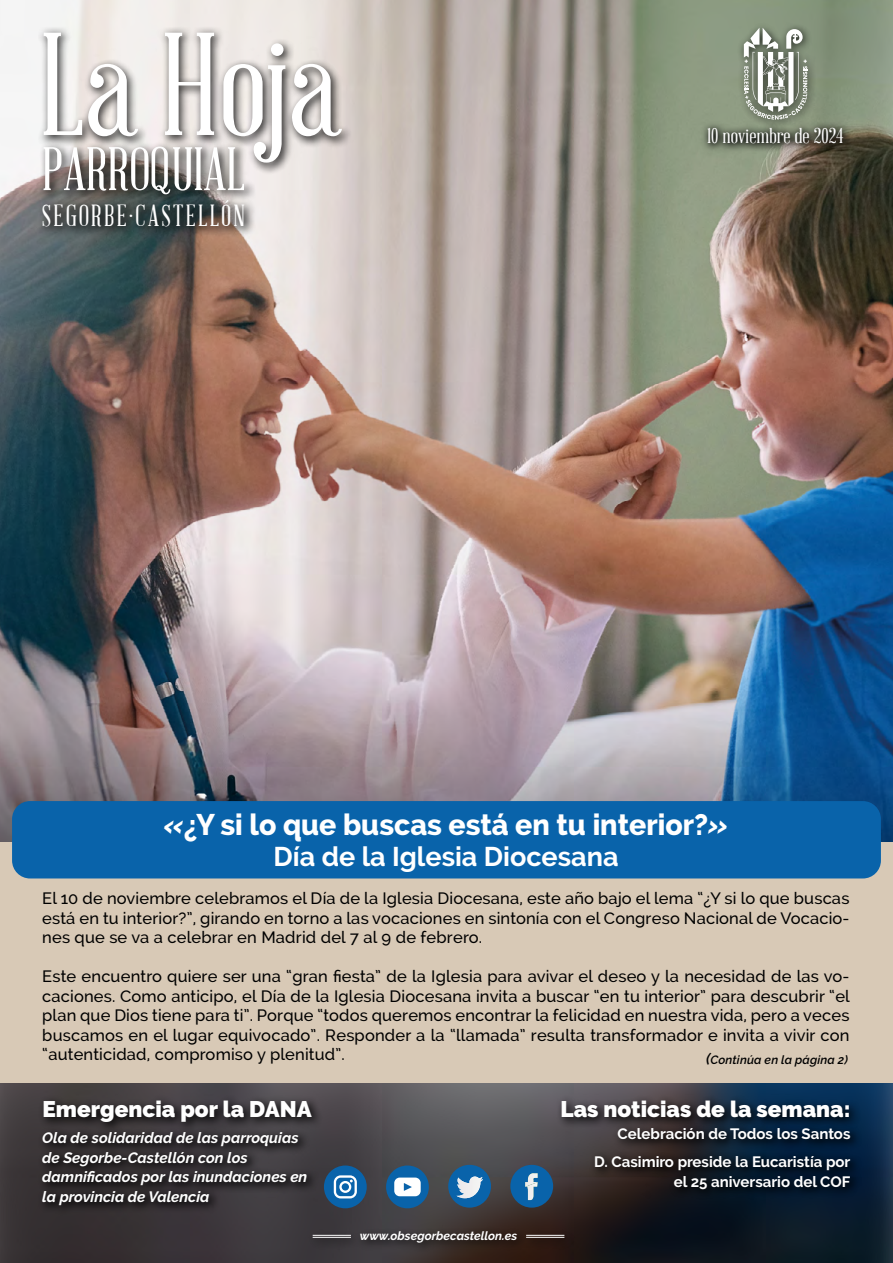
<style>
.page{position:relative;width:893px;height:1263px;background:#fff}
.page>*{position:absolute;margin:0;border:0;box-sizing:border-box;transform-origin:0 0}
.t1{font:143.1px "Abraham Lincoln";color:#fff}
.t2{font:60px "Abraham Lincoln";color:#fff}
.t3{font:800 30px "Raleway";color:#fff;scale:.95 1}
.t4{font:29.85px "Abraham Lincoln";letter-spacing:.08em;color:#fff}
.t5{font:700 27px "Raleway";color:#fff}
.t6{font:900 22.5px "Raleway";color:#fff}
.t7{font:21px "Abraham Lincoln";color:#fff;scale:1.05 1}
.t8{font:500 16.5px/19.5px "Raleway";letter-spacing:.01em;color:#000;text-align:justify}
.t9{font:italic 700 15px/19.5px "Raleway";color:#fff}
.t10{font:700 15px/19.5px "Raleway";color:#fff;text-align:right}
.t11{font:italic 700 12px "Raleway";color:#fff}
.t12{font:italic 600 12px "Raleway";letter-spacing:.015em;color:#000}
.s1{font-style:italic}
.s2{font-size:15px}
</style>
<div class="page">
<img style="left:0;top:1082px;width:893px;height:181px">
<img style="left:0;top:0;width:893px;height:842px">
<div style="left:0;top:842px;width:893px;height:240px;background:#d8c9b6"></div>
<div style="left:38px;top:26px;width:315px;height:149px;background:#000;opacity:.75"></div>
<div style="left:38px;top:140px;width:219px;height:66px;background:#000;opacity:.75"></div>
<div style="left:37px;top:194px;width:219px;height:44px;background:#000;opacity:.75"></div>
<div style="left:12px;top:801px;width:869px;height:77px;background:#0963aa;border-radius:18px"></div>
<div style="left:510px;top:1165px;width:43px;height:42px;background:#0963aa;border-radius:50%"></div>
<svg style="left:527px;top:1187px;width:7px;height:13px"></svg>
<img style="left:525px;top:1173px;width:13px;height:14px">
<div style="left:448px;top:1165px;width:43px;height:42px;background:#0963aa;border-radius:50%"></div>
<svg style="left:456px;top:1176px;width:27px;height:22px"></svg>
<div style="left:386px;top:1165px;width:43px;height:43px;background:#0963aa;border-radius:50%"></div>
<svg style="left:394px;top:1177px;width:27px;height:19px"></svg>
<div style="left:324px;top:1165px;width:43px;height:43px;background:#0963aa;border-radius:50%"></div>
<svg style="left:334px;top:1175px;width:23px;height:23px"></svg>
<svg style="left:701px;top:120px;width:152px;height:33px;background:#5e6252"></svg>
<div style="left:737px;top:22px;width:80px;height:107px;background:#000;opacity:.75"></div>
<svg style="left:744px;top:28px;width:63px;height:92px"></svg>
<div style="left:556px;top:1094px;width:305px;height:35px;background:#000;opacity:.75"></div>
<div style="left:308px;top:1225px;width:267px;height:28px;background:#000;opacity:.75"></div>
<hr style="left:526px;top:1235px;width:38px;height:1px;background:#fff">
<hr style="left:526px;top:1237px;width:38px;height:1px;background:#fff">
<hr style="left:313px;top:1235px;width:38px;height:1px;background:#fff">
<hr style="left:313px;top:1237px;width:38px;height:1px;background:#fff">
<div style="left:612px;top:1122px;width:249px;height:29px;background:#000;opacity:.75"></div>
<div style="left:38px;top:1094px;width:285px;height:40px;background:#000;opacity:.75"></div>
<div style="left:37px;top:1126px;width:282px;height:90px;background:#000;opacity:.75"></div>
<div style="left:589px;top:1150px;width:273px;height:51px;background:#000;opacity:.75"></div>
<h1 class="t1" style="left:40px;top:11px;width:300px">La Hoja</h1>
<h2 class="t2" style="left:42px;top:138px;width:204px">PARROQUIAL</h2>
<h3 class="t4" style="left:42px;top:200px;width:205px">SEGORBE·CASTELLÓN</h3>
<p class="t7" style="left:708px;top:125px;width:131px">10 noviembre de 2024</p>
<h3 class="t3" style="left:164px;top:807px;width:595px"><span class="s1">«</span>¿Y si lo que buscas está en tu interior?<span class="s1">»</span></h3>
<h3 class="t5" style="left:273px;top:841px;width:347px">Día de la Iglesia Diocesana</h3>
<p class="t8" style="left:42px;top:889px;width:809px">El 10 de noviembre celebramos el Día de la Iglesia Diocesana, este año bajo el lema “¿Y si lo que buscas está en tu interior?”, girando en torno a las vocaciones en sintonía con el Congreso Nacional de Vocacio&shy;nes que se va a celebrar en Madrid del 7 al 9 de febrero.</p>
<p class="t8" style="left:42px;top:967px;width:809px">Este encuentro quiere ser una “gran fiesta” de la Iglesia para avivar el deseo y la necesidad de las vo&shy;caciones. Como anticipo, el Día de la Iglesia Diocesana invita a buscar “en tu interior” para descubrir “el plan que Dios tiene para ti”. Porque “todos queremos encontrar la felicidad en nuestra vida, pero a veces buscamos en el lugar equivocado”. Responder a la “llamada” resulta transformador e invita a vivir con “autenticidad, compromiso y plenitud”.</p>
<p class="t12" style="left:706px;top:1053px;width:143px"><span class="s2">(</span>Continúa en la página 2)</p>
<h3 class="t6" style="left:43px;top:1096px;width:271px">Emergencia por la DANA</h3>
<p class="t9" style="left:42px;top:1128px;width:267px">Ola de solidaridad de las parroquias de Segorbe-Castellón con los damnificados por las inundaciones en la provincia de Valencia</p>
<p class="t11" style="left:360px;top:1228px;width:159px">www.obsegorbecastellon.es</p>
<h3 class="t6" style="left:561px;top:1096px;width:291px">Las noticias de la semana:</h3>
<p class="t10" style="left:617px;top:1124px;width:234px">Celebración de Todos los Santos</p>
<p class="t10" style="left:594px;top:1152px;width:258px">D. Casimiro preside la Eucaristía por el 25 aniversario del COF</p>
</div>
